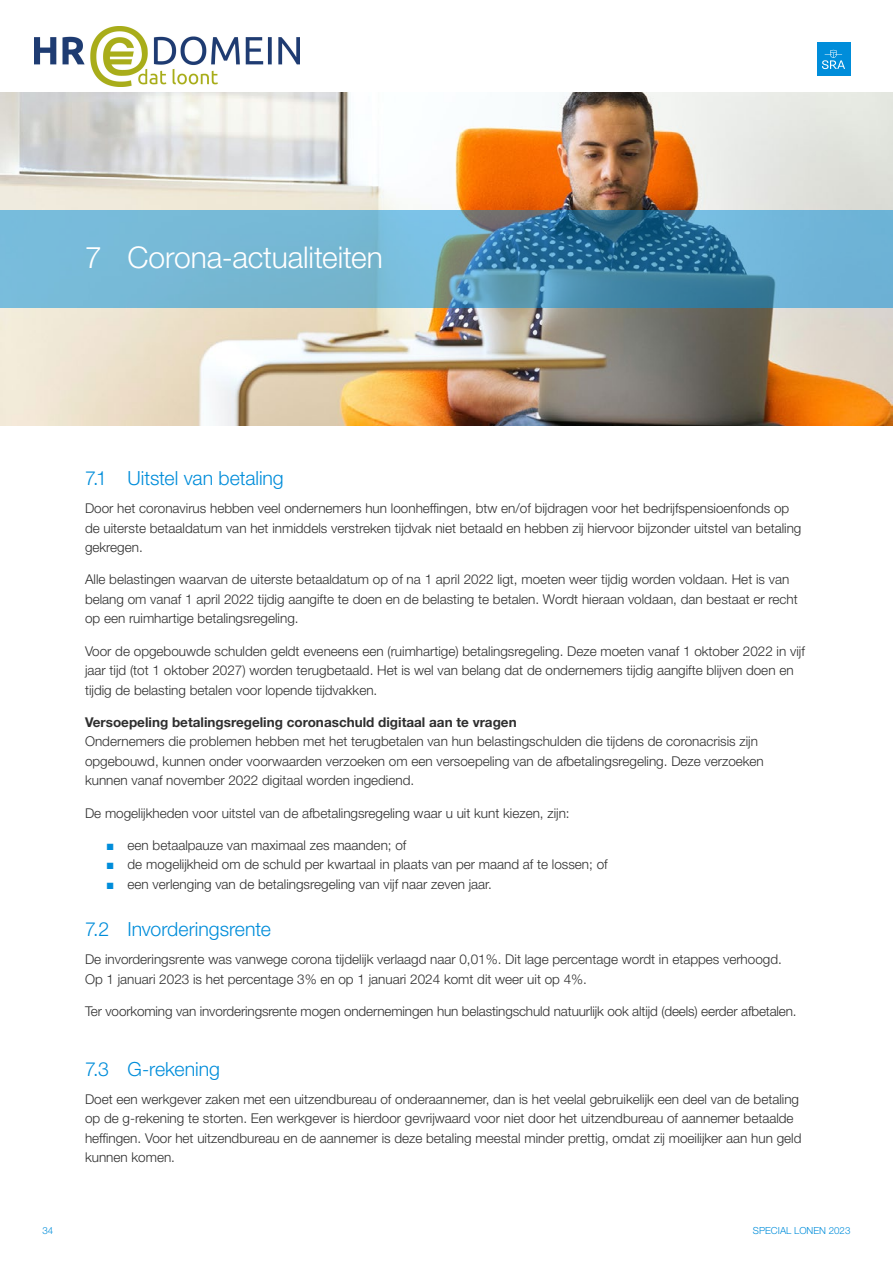
<style>
.page{position:relative;width:893px;height:1263px;background:#fff}
.page>*{position:absolute;margin:0;border:0;box-sizing:border-box;transform-origin:0 0}
.t1{font:300 30px "Helvetica Neue LT Std";letter-spacing:-.005em;color:#fff}
.t2{font:300 19.5px "Helvetica Neue LT Std";letter-spacing:-.005em;color:#008dda}
.t3{font:300 13.5px/19.5px "Helvetica Neue LT Std";color:#2f2f2f}
.t4{font:700 13.5px "Helvetica Neue LT Std";color:#2f2f2f}
.t5{font:300 9.75px "Helvetica Neue LT Std";color:#008dda}
.s1{font-family:"Arial";font-weight:700;color:#008dda}
</style>
<div class="page">
<div style="left:817px;top:43px;width:33px;height:33px;background:#008dda"></div>
<svg style="left:822px;top:50px;width:23px;height:19px"></svg>
<img style="left:0;top:92px;width:893px;height:333px">
<svg style="left:0;top:210px;width:893px;height:98px;background:#62a4c2"></svg>
<img style="left:34px;top:26px;width:266px;height:60px">
<h1 class="t1" style="left:85px;top:239px;width:299px">7 Corona-actualiteiten</h1>
<h2 class="t2" style="left:85px;top:466px;width:200px">7.1 Uitstel van betaling</h2>
<p class="t3" style="left:85px;top:498px;width:718px">Door het coronavirus hebben veel ondernemers hun loonheffingen, btw en/of bijdragen voor het bedrijfspensioenfonds op de uiterste betaaldatum van het inmiddels verstreken tijdvak niet betaald en hebben zij hiervoor bijzonder uitstel van betaling gekregen.</p>
<p class="t3" style="left:85px;top:570px;width:714px">Alle belastingen waarvan de uiterste betaaldatum op of na 1 april 2022 ligt, moeten weer tijdig worden voldaan. Het is van belang om vanaf 1 april 2022 tijdig aangifte te doen en de belasting te betalen. Wordt hieraan voldaan, dan bestaat er recht op een ruimhartige betalingsregeling.</p>
<p class="t3" style="left:85px;top:641px;width:721px">Voor de opgebouwde schulden geldt eveneens een (ruimhartige) betalingsregeling. Deze moeten vanaf 1 oktober 2022 in vijf jaar tijd (tot 1 oktober 2027) worden terugbetaald. Het is wel van belang dat de ondernemers tijdig aangifte blijven doen en tijdig de belasting betalen voor lopende tijdvakken.</p>
<p class="t4" style="left:85px;top:714px;width:433px">Versoepeling betalingsregeling coronaschuld digitaal aan te vragen</p>
<p class="t3" style="left:85px;top:732px;width:680px">Ondernemers die problemen hebben met het terugbetalen van hun belastingschulden die tijdens de coronacrisis zijn opgebouwd, kunnen onder voorwaarden verzoeken om een versoepeling van de afbetalingsregeling. Deze verzoeken kunnen vanaf november 2022 digitaal worden ingediend.</p>
<p class="t3" style="left:85px;top:803px;width:486px">De mogelijkheden voor uitstel van de afbetalingsregeling waar u uit kunt kiezen, zijn:</p>
<p class="t3" style="left:106px;top:835px;width:302px"><span class="s1">■</span> een betaalpauze van maximaal zes maanden; of</p>
<p class="t3" style="left:106px;top:854px;width:503px"><span class="s1">■</span> de mogelijkheid om de schuld per kwartaal in plaats van per maand af te lossen; of</p>
<p class="t3" style="left:106px;top:874px;width:387px"><span class="s1">■</span> een verlenging van de betalingsregeling van vijf naar zeven jaar.</p>
<h2 class="t2" style="left:85px;top:917px;width:187px">7.2 Invorderingsrente</h2>
<p class="t3" style="left:85px;top:949px;width:698px">De invorderingsrente was vanwege corona tijdelijk verlaagd naar 0,01%. Dit lage percentage wordt in etappes verhoogd.<br>Op 1 januari 2023 is het percentage 3% en op 1 januari 2024 komt dit weer uit op 4%.</p>
<p class="t3" style="left:85px;top:1001px;width:713px">Ter voorkoming van invorderingsrente mogen ondernemingen hun belastingschuld natuurlijk ook altijd (deels) eerder afbetalen.</p>
<h2 class="t2" style="left:85px;top:1057px;width:136px">7.3 G-rekening</h2>
<p class="t3" style="left:85px;top:1089px;width:718px">Doet een werkgever zaken met een uitzendbureau of onderaannemer, dan is het veelal gebruikelijk een deel van de betaling op de g-rekening te storten. Een werkgever is hierdoor gevrijwaard voor niet door het uitzendbureau of aannemer betaalde heffingen. Voor het uitzendbureau en de aannemer is deze betaling meestal minder prettig, omdat zij moeilijker aan hun geld kunnen komen.</p>
<p class="t5" style="left:43px;top:1224px;width:12px">34</p>
<p class="t5" style="left:753px;top:1224px;width:99px">SPECIAL LONEN 2023</p>
</div>
